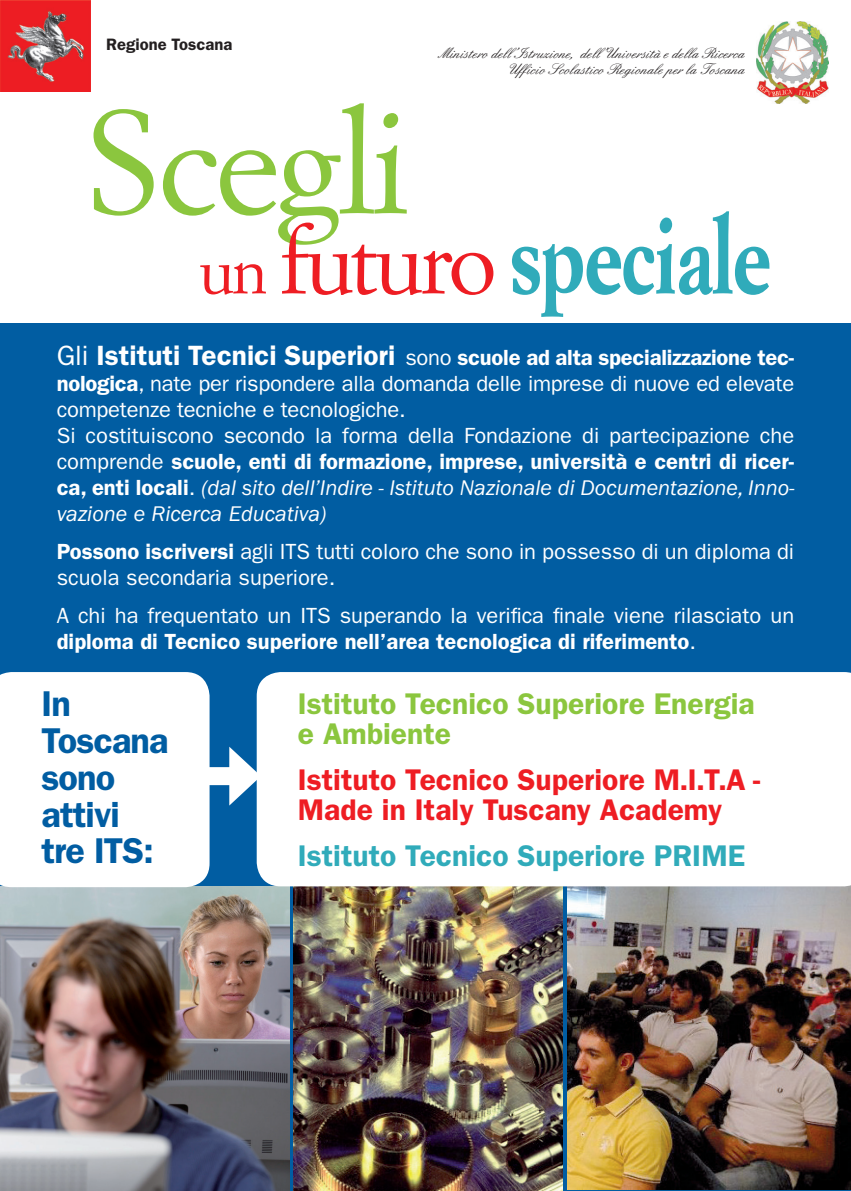
<style>
.page{position:relative;width:851px;height:1191px;background:#fff}
.page>*{position:absolute;margin:0;border:0;box-sizing:border-box;transform-origin:0 0}
.t1{font:142.8px "Simoncini Garamond";letter-spacing:-.03em;color:#8bc63e}
.t2{font:700 106.6px "Simoncini Garamond";letter-spacing:-.025em;color:#30abba;scale:.79 1}
.t3{font:600 36px/36.8px "ITC Franklin Gothic Std";letter-spacing:-.025em;color:#015da2}
.t4{font:600 30px/30px "ITC Franklin Gothic Std";color:#ee1d23}
.t5{font:600 30px/30px "ITC Franklin Gothic Std";color:#8bc63e}
.t6{font:600 30px "ITC Franklin Gothic Std";color:#30abba}
.t7{font:22px/26px "ITC Franklin Gothic Std";color:#fff}
.t8{font:600 16.6px "Franklin Gothic";color:#231f20}
.t9{font:16px/16px "English";color:#231f20;text-align:right}
.s1{font-weight:400;font-size:66px;color:#ee1d23}
.s2{font-weight:400;font-size:92px;color:#ee1d23}
.s3{font-size:28px}
.s4{font-weight:600;font-size:28px}
.s5{font-weight:600}
.s6{font-style:italic}
</style>
<div class="page">
<div style="left:0;top:323px;width:850px;height:868px;background:#015da2"></div>
<img style="left:567px;top:886px;width:283px;height:303px">
<img style="left:294px;top:886px;width:268px;height:305px">
<img style="left:0;top:886px;width:290px;height:305px">
<div style="left:189px;top:767px;width:53px;height:18px;background:#fff"></div>
<svg style="left:229px;top:746px;width:28px;height:59px"></svg>
<div style="left:0;top:672px;width:209px;height:215px;background:#fff"></div>
<div style="left:257px;top:672px;width:593px;height:214px;background:#fff"></div>
<img style="left:0;top:0;width:91px;height:91px">
<img style="left:756px;top:21px;width:72px;height:82px">
<p class="t8" style="left:106px;top:35px;width:127px">Regione Toscana</p>
<p class="t9" style="left:442px;top:45px;width:307px">Ministero dell’Istruzione, dell’Università e della Ricerca<br>Ufficio Scolastico Regionale per la Toscana</p>
<h1 class="t1" style="left:86px;top:75px;width:324px">Scegli</h1>
<h2 class="t2" style="left:199px;top:189px;width:725px"><span class="s1">un</span> <span class="s2">futuro</span> speciale</h2>
<p class="t7" style="left:57px;top:345px;width:739px"><span class="s3">Gli</span> <span class="s4">Istituti Tecnici Superiori</span> sono <span class="s5">scuole ad alta specializzazione tec&shy;nologica</span>, nate per rispondere alla domanda delle imprese di nuove ed elevate competenze tecniche e tecnologiche.<br>Si costituiscono secondo la forma della Fondazione di partecipazione che comprende <span class="s5">scuole, enti di formazione, imprese, università e centri di ricer&shy;ca, enti locali</span>. <span class="s6">(dal sito dell’Indire - Istituto Nazionale di Documentazione, Inno&shy;vazione e Ricerca Educativa)</span></p>
<p class="t7" style="left:57px;top:539px;width:738px"><span class="s5">Possono iscriversi</span> agli ITS tutti coloro che sono in possesso di un diploma di scuola secondaria superiore.</p>
<p class="t7" style="left:57px;top:603px;width:739px">A chi ha frequentato un ITS superando la verifica finale viene rilasciato un <span class="s5">diploma di Tecnico superiore nell’area tecnologica di riferimento</span>.</p>
<h3 class="t3" style="left:41px;top:685px;width:129px">In<br>Toscana sono attivi tre ITS:</h3>
<h3 class="t5" style="left:298px;top:688px;width:458px">Istituto Tecnico Superiore Energia e Ambiente</h3>
<h3 class="t4" style="left:298px;top:764px;width:464px">Istituto Tecnico Superiore M.I.T.A -<br>Made in Italy Tuscany Academy</h3>
<h3 class="t6" style="left:298px;top:837px;width:448px">Istituto Tecnico Superiore PRIME</h3>
</div>
